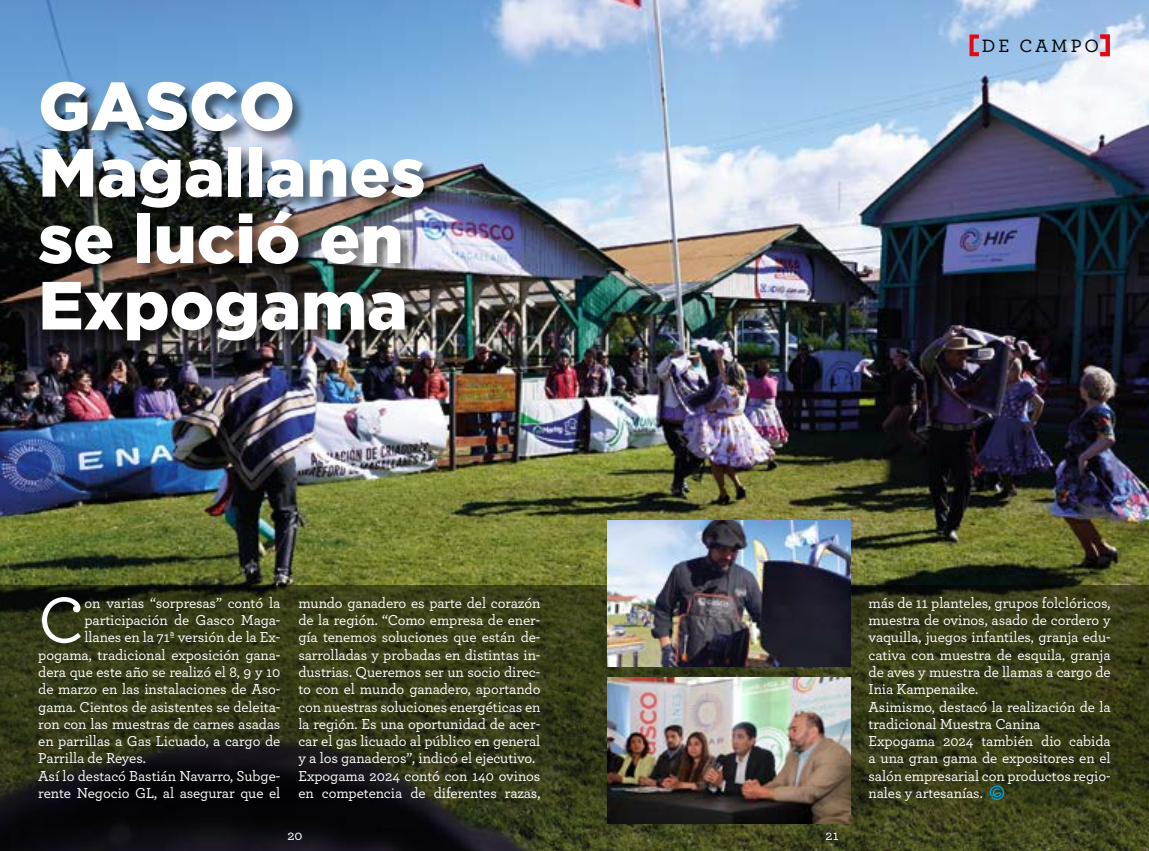
<style>
.page{position:relative;width:1149px;height:851px;background:#fff}
.page>*{position:absolute;margin:0;border:0;box-sizing:border-box;transform-origin:0 0}
.t1{font:900 67.95px/66.4px "Gotham";color:#fff}
.t2{font:500 67.65px "Archer";color:#fff}
.t3{font:500 18.75px "Archer";letter-spacing:.155em;color:#000}
.t4{font:500 15.15px/17.2px "Archer";letter-spacing:-.005em;color:#fff}
.t5{font:500 14.4px "Archer";color:#fff}
</style>
<div class="page">
<img style="left:0;top:0;width:1148px;height:585px">
<svg style="left:0;top:585px;width:1148px;height:265px;background:#2f3216"></svg>
<div style="left:969px;top:35px;width:11px;height:21px;border:4px solid #e30613"></div>
<div style="left:1097px;top:35px;width:12px;height:21px;border:4px solid #e30613"></div>
<div style="left:38px;top:82px;width:399px;height:274px;background:#000;opacity:.53"></div>
<svg style="left:989px;top:785px;width:14px;height:15px"></svg>
<img style="left:607px;top:677px;width:243px;height:146px">
<img style="left:607px;top:520px;width:243px;height:146px">
<h1 class="t1" style="left:38px;top:71px;width:388px">GASCO<br>Magallanes se lució en<br>Expogama</h1>
<p class="t3" style="left:981px;top:32px;width:119px">DE CAMPO</p>
<h2 class="t2" style="left:38px;top:571px;width:48px">C</h2>
<p class="t4" style="left:84px;top:593px;width:197px">on varias “sorpresas” contó la</p>
<p class="t4" style="left:84px;top:610px;width:197px">participación de Gasco Maga-</p>
<p class="t4" style="left:84px;top:627px;width:197px">llanes en la 71ª versión de la Ex-</p>
<p class="t4" style="left:38px;top:645px;width:243px">pogama, tradicional exposición gana-</p>
<p class="t4" style="left:38px;top:662px;width:243px">dera que este año se realizó el 8, 9 y 10</p>
<p class="t4" style="left:38px;top:679px;width:243px">de marzo en las instalaciones de Aso-</p>
<p class="t4" style="left:38px;top:697px;width:243px">gama. Cientos de asistentes se deleita-</p>
<p class="t4" style="left:38px;top:714px;width:243px">ron con las muestras de carnes asadas</p>
<p class="t4" style="left:38px;top:731px;width:243px">en parrillas a Gas Licuado, a cargo de</p>
<p class="t4" style="left:38px;top:748px;width:109px">Parrilla de Reyes.</p>
<p class="t4" style="left:38px;top:766px;width:243px">Así lo destacó Bastián Navarro, Subge-</p>
<p class="t4" style="left:38px;top:783px;width:243px">rente Negocio GL, al asegurar que el</p>
<p class="t4" style="left:298px;top:593px;width:243px">mundo ganadero es parte del corazón de la región. “Como empresa de ener&shy;gía tenemos soluciones que están de&shy;sarrolladas y probadas en distintas in&shy;dustrias. Queremos ser un socio direc&shy;to con el mundo ganadero, aportando con nuestras soluciones energéticas en la región. Es una oportunidad de acer&shy;car el gas licuado al público en general y a los ganaderos”, indicó el ejecutivo.<br>Expogama 2024 contó con 140 ovinos en competencia de diferentes razas,</p>
<p class="t4" style="left:868px;top:593px;width:243px">más de 11 planteles, grupos folclóricos, muestra de ovinos, asado de cordero y vaquilla, juegos infantiles, granja edu&shy;cativa con muestra de esquila, granja de aves y muestra de llamas a cargo de Inia Kampenaike.<br>Asimismo, destacó la realización de la tradicional Muestra Canina Expogama 2024 también dio cabida a una gran gama de expositores en el salón empresarial con productos regio&shy;nales y artesanías.</p>
<p class="t5" style="left:287px;top:825px;width:17px">20</p>
<p class="t5" style="left:825px;top:825px;width:15px">21</p>
</div>
